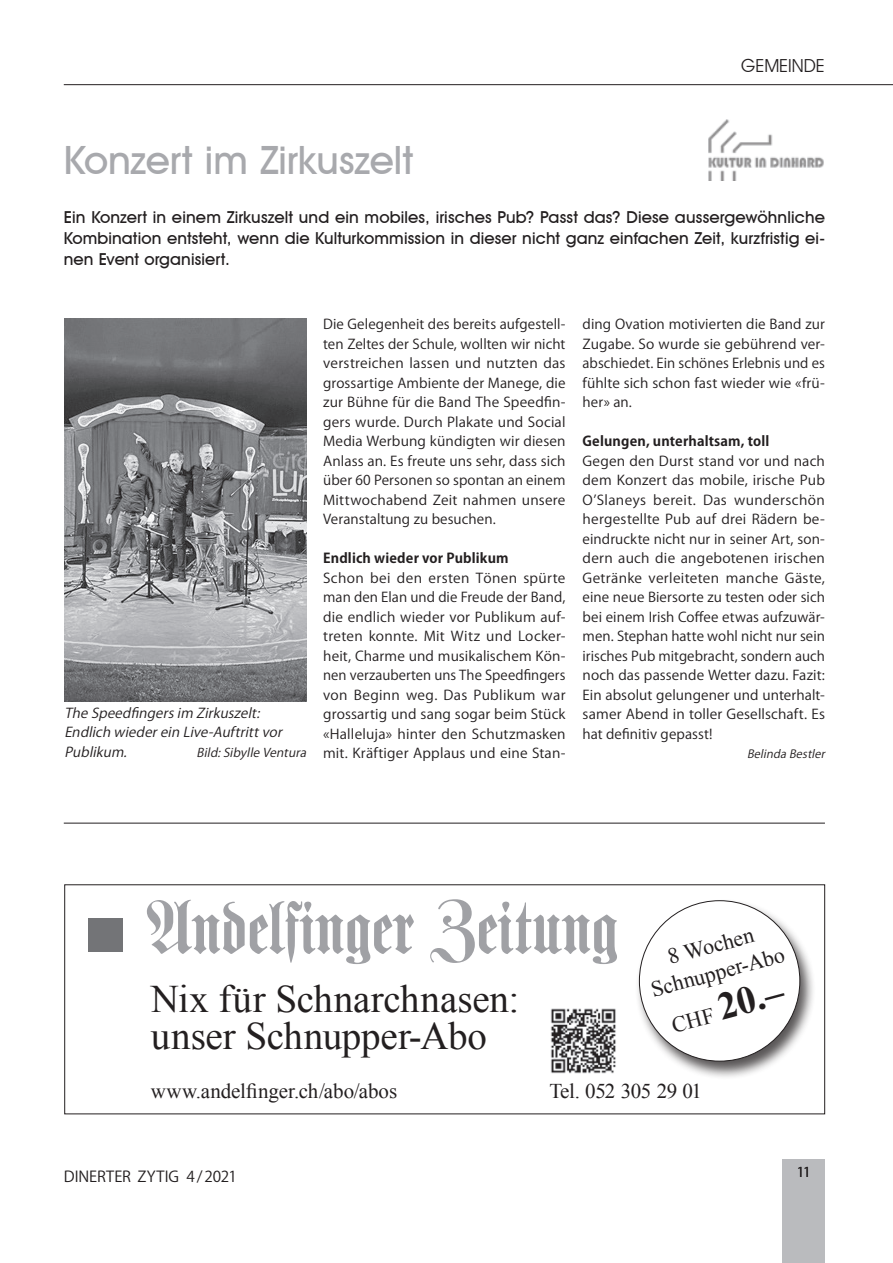
<style>
.page{position:relative;width:893px;height:1263px;background:#fff}
.page>*{position:absolute;margin:0;border:0;box-sizing:border-box;transform-origin:0 0}
.t1{font:39px "Times New Roman";color:#231f20}
.t2{font:500 39px "Avant Garde IT Cby BT";color:#a8a9ad}
.t3{font:700 38.4px "Times New Roman";color:#231f20}
.t4{font:22.05px/27.3px "Times New Roman";color:#231f20;text-align:center}
.t5{font:21px "Times New Roman";letter-spacing:-.01em;color:#231f20}
.t6{font:18px "Avant Garde IT Cby BT";color:#231f20}
.t7{font:500 16.5px/21px "Avant Garde IT Cby BT";letter-spacing:.005em;color:#231f20;text-align:justify}
.t8{font:15px "Koz Go Pro";letter-spacing:-.005em;color:#231f20}
.t9{font:13.5px/19.5px "Koz Go Pro";letter-spacing:.01em;color:#231f20;text-align:justify;scale:1.04 1}
.t10{font:13.5px/19.5px "Koz Go Pro";letter-spacing:.01em;color:#231f20;text-align:justify}
.t11{font:italic 13.5px/19.5px "Koz Go Pro";color:#231f20}
.t12{font:700 13.5px "Koz Go Pro";letter-spacing:.01em;color:#231f20}
.t13{font:italic 12px "Koz Go Pro";color:#231f20}
.t14{font:italic 11.25px "Koz Go Pro";color:#231f20}
</style>
<div class="page">
<div style="left:782px;top:1160px;width:43px;height:103px;background:#babbbe"></div>
<hr style="left:64px;top:84px;width:829px;height:1px;background:#231f20">
<img style="left:64px;top:319px;width:242px;height:383px">
<img style="left:708px;top:120px;width:116px;height:60px">
<div style="left:635px;top:899px;width:181px;height:182px;background:#231f20;opacity:.75"></div>
<div style="left:639px;top:901px;width:161px;height:160px;background:#fff;border-radius:50%"></div>
<div style="left:88px;top:918px;width:35px;height:33px;background:#737477"></div>
<svg style="left:147px;top:899px;width:470px;height:65px"></svg>
<img style="left:551px;top:1008px;width:65px;height:66px">
<hr style="left:64px;top:823px;width:761px;height:1px;background:#231f20">
<h3 class="t6" style="left:741px;top:55px;width:85px">GEMEINDE</h3>
<h1 class="t2" style="left:64px;top:137px;width:351px">Konzert im Zirkuszelt</h1>
<p class="t7" style="left:64px;top:207px;width:763px">Ein Konzert in einem Zirkuszelt und ein mobiles, irisches Pub? Passt das? Diese aussergewöhnliche Kombination entsteht, wenn die Kulturkommission in dieser nicht ganz einfachen Zeit, kurzfristig ei&shy;nen Event organisiert.</p>
<p class="t11" style="left:64px;top:704px;width:222px">The Speedfingersim Zirkuszelt:<br>Endlich wiederein Live-Auftrittvor<br>Publikum.</p>
<p class="t13" style="left:197px;top:745px;width:114px">Bild:Sibylle Ventura</p>
<p class="t10" style="left:323px;top:315px;width:244px">Die Gelegenheit des bereits aufgestell&shy;ten Zeltes der Schule, wollten wir nicht verstreichen lassen und nutzten das grossartige Ambiente der Manege, die zur Bühne für die Band The Speedfin&shy;gers wurde. Durch Plakate und Social Media Werbung kündigten wir diesen Anlass an. Es freute uns sehr, dass sich über 60 Personen so spontan an einem Mittwochabend Zeit nahmen unsere Veranstaltung zu besuchen.</p>
<p class="t12" style="left:323px;top:550px;width:187px">Endlich wieder vor Publikum</p>
<p class="t9" style="left:323px;top:568px;width:235px">Schon bei den ersten Tönen spürte man den Elan und die Freude der Band, die endlich wieder vor Publikum auf&shy;treten konnte. Mit Witz und Locker&shy;heit, Charme und musikalischem Kön&shy;nen verzauberten uns The Speedfingers von Beginn weg. Das Publikum war grossartig und sang sogar beim Stück «Halleluja» hinter den Schutzmasken mit. Kräftiger Applaus und eine Stan-</p>
<p class="t10" style="left:583px;top:315px;width:244px">ding Ovation motivierten die Band zur Zugabe. So wurde sie gebührend ver&shy;abschiedet. Ein schönes Erlebnis und es fühlte sich schon fast wieder wie «frü&shy;her» an.</p>
<p class="t12" style="left:583px;top:433px;width:188px">Gelungen, unterhaltsam, toll</p>
<p class="t9" style="left:583px;top:451px;width:235px">Gegen den Durst stand vor und nach dem Konzert das mobile, irische Pub O’Slaneys bereit. Das wunderschön hergestellte Pub auf drei Rädern be&shy;eindruckte nicht nur in seiner Art, son&shy;dern auch die angebotenen irischen Getränke verleiteten manche Gäste, eine neue Biersorte zu testen oder sich bei einem Irish Coffee etwas aufzuwär&shy;men. Stephan hatte wohl nicht nur sein irisches Pub mitgebracht, sondern auch noch das passende Wetter dazu. Fazit:<br>Ein absolut gelungener und unterhalt&shy;samer Abend in toller Gesellschaft. Es hat definitiv gepasst!</p>
<p class="t14" style="left:747px;top:747px;width:82px">Belinda Bestler</p>
<h3 class="t4" style="left:641px;top:950px;width:139px;rotate:-15deg">8 Wochen<br>Schnupper-Abo</h3>
<h1 class="t1" style="left:151px;top:972px;width:370px">Nix für Schnarchnasen:</h1>
<h2 class="t3" style="left:712px;top:982px;width:68px;rotate:-15deg">20.–</h2>
<h1 class="t1" style="left:151px;top:1010px;width:337px">unser Schnupper-Abo</h1>
<h3 class="t5" style="left:151px;top:1077px;width:248px">www.andelfinger.ch/abo/abos</h3>
<h3 class="t5" style="left:549px;top:1077px;width:154px">Tel. 052 305 29 01</h3>
<p class="t8" style="left:64px;top:1167px;width:175px">DINERTER ZYTIG 4/2021</p>
<p class="t10" style="left:797px;top:1162px;width:15px">11</p>
</div>
